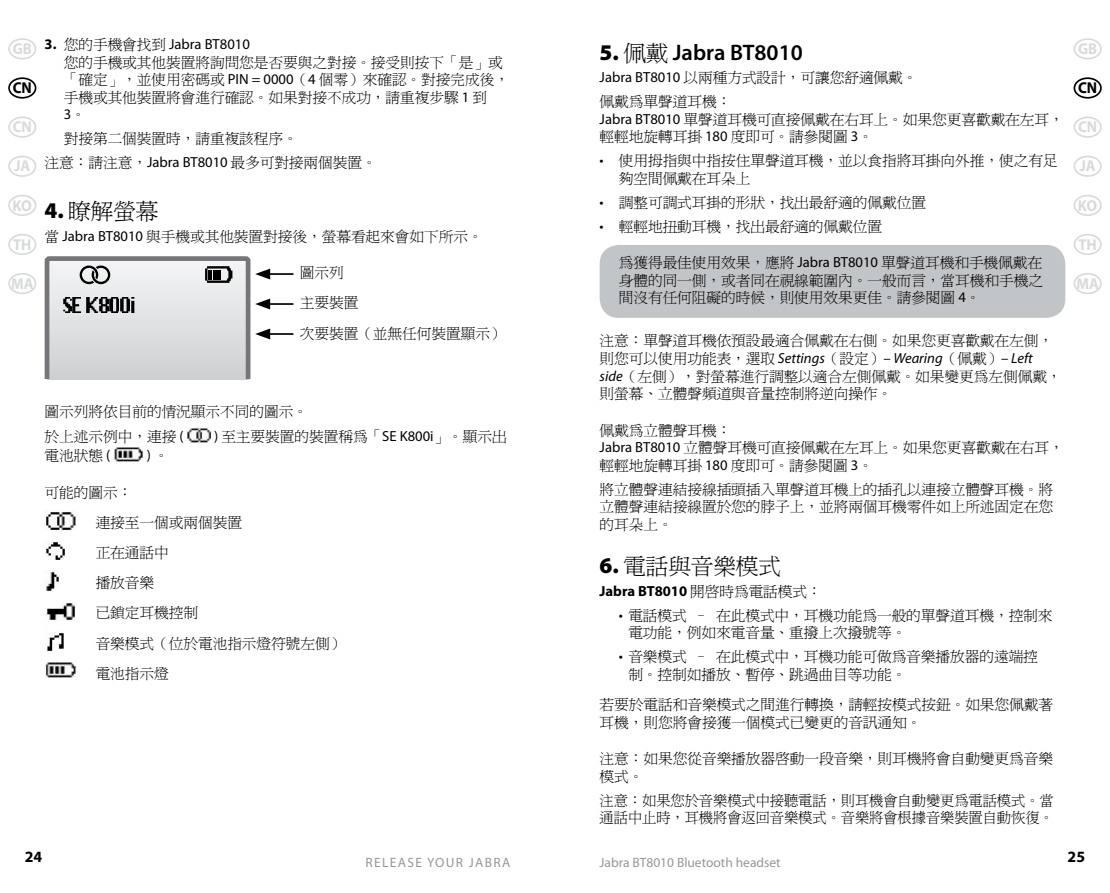
<style>
.page{position:relative;width:1110px;height:893px;background:#fff}
.page>*{position:absolute;margin:0;border:0;box-sizing:border-box;transform-origin:0 0}
.t1{font:22.5px "Ming Li U";color:#000}
.t2{font:600 22.5px "Myriad Pro";color:#000}
.t3{font:700 15.75px "Myriad Pro";color:#d8dadc;scale:.95 1}
.t4{font:700 15.75px "Myriad Pro";color:#000}
.t5{font:700 15.75px "Myriad Pro";color:#000;scale:.95 1}
.t6{font:14.62px/17.6px "Ming Li U";color:#000}
.t7{font:italic 14.62px "Myriad Pro";color:#000}
.t8{font:14.62px "Myriad Pro";color:#000}
.t9{font:700 14.62px "Myriad Pro";color:#000}
.t10{font:13.5px "Myriad Pro";color:#97979b}
.t11{font:13.5px "Myriad Pro";letter-spacing:.1em;color:#97979b}
.s1{font-weight:700}
.s2{font-family:"Ming Li U"}
.s3{font-family:"Myriad Pro"}
.s4{font-family:"Myriad Pro";font-weight:900}
.s5{font-weight:900}
.s6{font-family:"Ming Li U";font-weight:400}
.s7{font-family:"Ming Li U";font-style:normal}
.s8{font-family:"Myriad Pro";font-style:italic}
</style>
<div class="page">
<div style="left:600px;top:245px;width:465px;height:73px;background:#c2c5c7;border-radius:19px"></div>
<div style="left:8px;top:38px;width:28px;height:22px;border:2px solid #d8dadc;border-radius:50%"></div>
<div style="left:8px;top:77px;width:28px;height:22px;border:2px solid #000;border-radius:50%"></div>
<div style="left:8px;top:156px;width:28px;height:21px;border:2px solid #d8dadc;border-radius:50%"></div>
<div style="left:8px;top:195px;width:28px;height:21px;border:2px solid #d8dadc;border-radius:50%"></div>
<div style="left:8px;top:234px;width:28px;height:21px;border:2px solid #d8dadc;border-radius:50%"></div>
<div style="left:8px;top:273px;width:28px;height:21px;border:2px solid #d8dadc;border-radius:50%"></div>
<div style="left:8px;top:117px;width:28px;height:21px;border:2px solid #d8dadc;border-radius:50%"></div>
<div style="left:1073px;top:38px;width:29px;height:22px;border:2px solid #d8dadc;border-radius:50%"></div>
<div style="left:1073px;top:77px;width:29px;height:22px;border:2px solid #000;border-radius:50%"></div>
<div style="left:1073px;top:156px;width:29px;height:21px;border:2px solid #d8dadc;border-radius:50%"></div>
<div style="left:1073px;top:195px;width:29px;height:21px;border:2px solid #d8dadc;border-radius:50%"></div>
<div style="left:1073px;top:234px;width:29px;height:21px;border:2px solid #d8dadc;border-radius:50%"></div>
<div style="left:1073px;top:273px;width:29px;height:21px;border:2px solid #d8dadc;border-radius:50%"></div>
<div style="left:1073px;top:117px;width:29px;height:21px;border:2px solid #d8dadc;border-radius:50%"></div>
<hr style="left:267px;top:273px;width:26px;height:2px;background:#000">
<hr style="left:267px;top:303px;width:26px;height:2px;background:#000">
<hr style="left:267px;top:333px;width:26px;height:2px;background:#000">
<svg style="left:45px;top:256px;width:225px;height:123px"></svg>
<img style="left:187px;top:427px;width:24px;height:16px">
<img style="left:113px;top:447px;width:30px;height:15px">
<img style="left:46px;top:510px;width:31px;height:21px">
<img style="left:45px;top:541px;width:20px;height:19px">
<img style="left:45px;top:571px;width:15px;height:20px">
<img style="left:46px;top:603px;width:30px;height:17px">
<img style="left:47px;top:632px;width:17px;height:19px">
<img style="left:45px;top:662px;width:32px;height:16px">
<p class="t3" style="left:13px;top:39px;width:22px">GB</p>
<p class="t5" style="left:13px;top:78px;width:22px">CN</p>
<p class="t3" style="left:13px;top:117px;width:22px">CN</p>
<p class="t3" style="left:14px;top:156px;width:18px">JA</p>
<p class="t3" style="left:13px;top:195px;width:22px">KO</p>
<p class="t3" style="left:13px;top:234px;width:21px">TH</p>
<p class="t3" style="left:11px;top:273px;width:25px">MA</p>
<p class="t8" style="left:45px;top:35px;width:207px"><span class="s1">3.</span> <span class="s2">您的手機會找到</span> Jabra BT8010</p>
<p class="t6" style="left:64px;top:54px;width:447px">您的手機或其他裝置將詢問您是否要與之對接。接受則按下「是」或「確定」，並使用密碼或 <span class="s3">PIN = 0000</span>（<span class="s3">4</span> 個零）來確認。對接完成後，手機或其他裝置將會進行確認。如果對接不成功，請重複步驟 <span class="s3">1</span> 到</p>
<p class="t8" style="left:64px;top:106px;width:24px">3<span class="s2">。</span></p>
<p class="t6" style="left:45px;top:127px;width:334px;line-height:23.8px;text-indent:19px">對接第二個裝置時，請重複該程序。<br>注意：請注意，<span class="s3">Jabra BT8010</span> 最多可對接兩個裝置。</p>
<h1 class="t1" style="left:45px;top:200px;width:115px"><span class="s4">4.</span> 瞭解螢幕</h1>
<p class="t6" style="left:45px;top:227px;width:439px">當 <span class="s3">Jabra BT8010</span> 與手機或其他裝置對接後，螢幕看起來會如下所示。</p>
<p class="t6" style="left:300px;top:257px;width:206px;line-height:30.4px">圖示列<br>主要裝置<br>次要裝置（並無任何裝置顯示）</p>
<p class="t6" style="left:45px;top:399px;width:265px;line-height:25.2px">圖示列將依目前的情況顯示不同的圖示。於上述示例中，連接 <span class="s3">(</span></p>
<p class="t6" style="left:214px;top:428px;width:294px"><span class="s3">)</span> 至主要裝置的裝置稱為「<span class="s3">SE K800i</span>」。顯示出</p>
<p class="t6" style="left:45px;top:447px;width:67px">電池狀態 <span class="s3">(</span></p>
<p class="t8" style="left:147px;top:446px;width:23px">) <span class="s2">。</span></p>
<p class="t6" style="left:96px;top:477px;width:250px;line-height:30.2px;text-indent:-51px">可能的圖示：<br>連接至一個或兩個裝置<br>正在通話中<br>播放音樂<br>已鎖定耳機控制<br>音樂模式（位於電池指示燈符號左側）電池指示燈</p>
<p class="t4" style="left:25px;top:847px;width:19px">24</p>
<p class="t11" style="left:365px;top:854px;width:146px">RELEASE YOUR JABRA</p>
<h1 class="t2" style="left:600px;top:38px;width:205px"><span class="s5">5.</span> <span class="s6">佩戴</span> Jabra BT8010</h1>
<p class="t6" style="left:600px;top:66px;width:319px;line-height:23.8px"><span class="s3">Jabra BT8010</span> 以兩種方式設計，可讓您舒適佩戴。佩戴為單聲道耳機：</p>
<p class="t6" style="left:600px;top:111px;width:466px"><span class="s3">Jabra BT8010</span> 單聲道耳機可直接佩戴在右耳上。如果您更喜歡戴在左耳，輕輕地旋轉耳掛 <span class="s3">180</span> 度即可。請參閱圖 <span class="s3">3</span>。</p>
<p class="t6" style="left:619px;top:152px;width:440px;text-indent:-19px"><span class="s3">•</span> 使用拇指與中指按住單聲道耳機，並以食指將耳掛向外推，使之有足夠空間佩戴在耳朵上</p>
<p class="t6" style="left:600px;top:194px;width:328px"><span class="s3">•</span> 調整可調式耳掛的形狀，找出最舒適的佩戴位置</p>
<p class="t6" style="left:600px;top:217px;width:284px"><span class="s3">•</span> 輕輕地扭動耳機，找出最舒適的佩戴位置</p>
<p class="t6" style="left:619px;top:254px;width:426px;text-align:justify">為獲得最佳使用效果，應將 <span class="s3">Jabra BT8010</span> 單聲道耳機和手機佩戴在身體的同一側，或者同在視線範圍內。一般而言，當耳機和手機之間沒有任何阻礙的時候，則使用效果更佳。請參閱圖 <span class="s3">4</span>。</p>
<p class="t6" style="left:600px;top:332px;width:455px">注意：單聲道耳機依預設最適合佩戴在右側。如果您更喜歡戴在左側，</p>
<p class="t7" style="left:600px;top:349px;width:435px"><span class="s7">則您可以使用功能表，選取</span> Settings<span class="s7">（設定）</span>– Wearing<span class="s7">（佩戴）</span>– Left</p>
<p class="t6" style="left:600px;top:367px;width:463px"><span class="s8">side</span>（左側），對螢幕進行調整以適合左側佩戴。如果變更為左側佩戴，則螢幕、立體聲頻道與音量控制將逆向操作。</p>
<p class="t6" style="left:600px;top:422px;width:466px">佩戴為立體聲耳機：<br><span class="s3">Jabra BT8010</span> 立體聲耳機可直接佩戴在左耳上。如果您更喜歡戴在右耳，輕輕地旋轉耳掛 <span class="s3">180</span> 度即可。請參閱圖 <span class="s3">3</span>。</p>
<p class="t6" style="left:600px;top:481px;width:455px;text-align:justify">將立體聲連結接線插頭插入單聲道耳機上的插孔以連接立體聲耳機。將立體聲連結接線置於您的脖子上，並將兩個耳機零件如上所述固定在您的耳朵上。</p>
<h1 class="t1" style="left:600px;top:555px;width:183px"><span class="s4">6.</span> 電話與音樂模式</h1>
<p class="t9" style="left:600px;top:581px;width:224px">Jabra BT8010 <span class="s6">開啟時為電話模式：</span></p>
<p class="t6" style="left:628px;top:607px;width:426px;text-indent:-10px"><span class="s3">•</span> 電話模式 – 在此模式中，耳機功能為一般的單聲道耳機，控制來電功能，例如來電音量、重撥上次撥號等。</p>
<p class="t6" style="left:628px;top:648px;width:411px;text-indent:-10px"><span class="s3">•</span> 音樂模式 – 在此模式中，耳機功能可做為音樂播放器的遠端控制。控制如播放、暫停、跳過曲目等功能。</p>
<p class="t6" style="left:600px;top:696px;width:455px">若要於電話和音樂模式之間進行轉換，請輕按模式按鈕。如果您佩戴著耳機，則您將會接獲一個模式已變更的音訊通知。</p>
<p class="t6" style="left:600px;top:750px;width:455px">注意：如果您從音樂播放器啟動一段音樂，則耳機將會自動變更為音樂模式。</p>
<p class="t6" style="left:600px;top:792px;width:455px">注意：如果您於音樂模式中接聽電話，則耳機會自動變更為電話模式。當通話中止時，耳機將會返回音樂模式。音樂將會根據音樂裝置自動恢復。</p>
<p class="t3" style="left:1078px;top:39px;width:22px">GB</p>
<p class="t5" style="left:1078px;top:78px;width:22px">CN</p>
<p class="t3" style="left:1078px;top:117px;width:22px">CN</p>
<p class="t3" style="left:1079px;top:156px;width:18px">JA</p>
<p class="t3" style="left:1078px;top:195px;width:22px">KO</p>
<p class="t3" style="left:1078px;top:234px;width:21px">TH</p>
<p class="t3" style="left:1076px;top:273px;width:25px">MA</p>
<p class="t10" style="left:600px;top:854px;width:183px">Jabra BT8010 Bluetooth headset</p>
<p class="t4" style="left:1067px;top:847px;width:17px">25</p>
</div>
